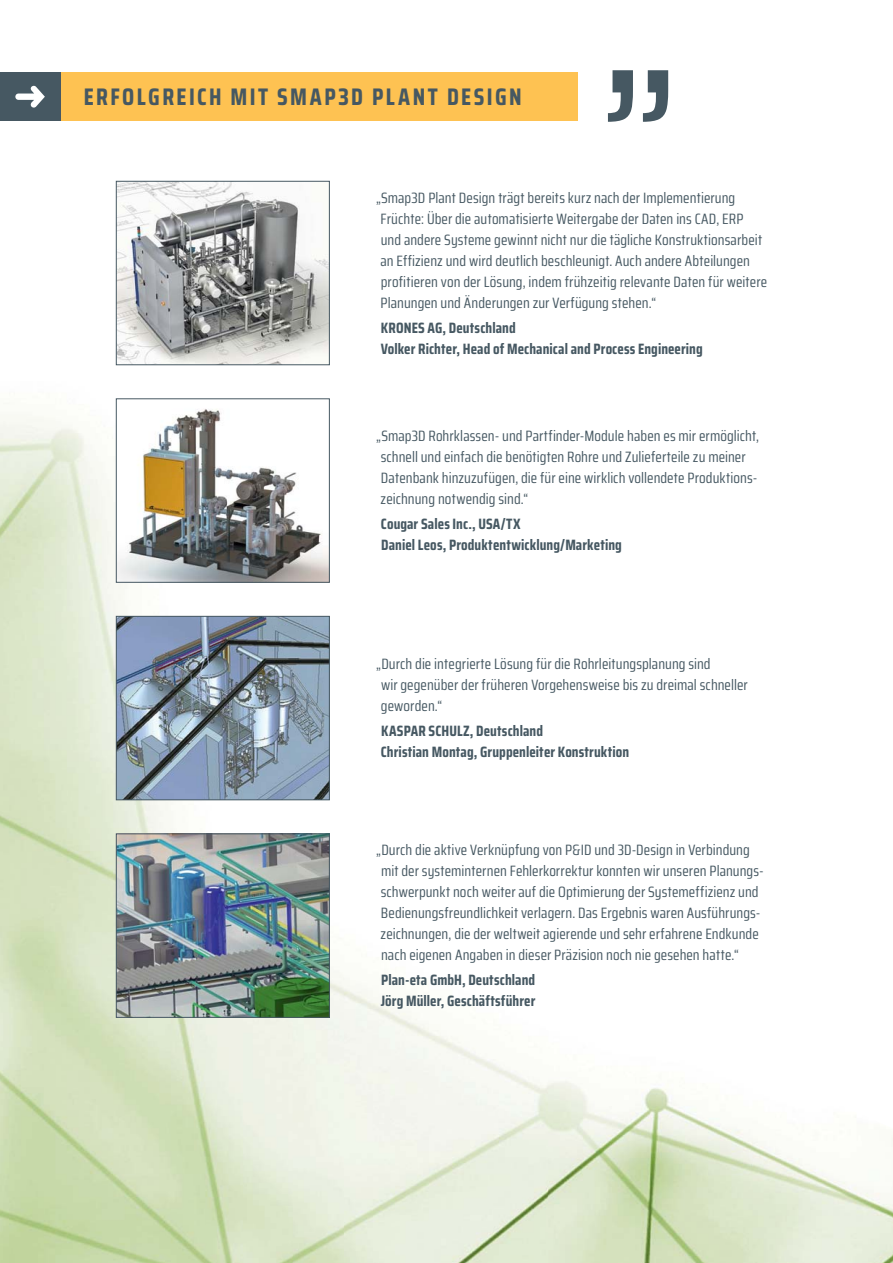
<style>
.page{position:relative;width:893px;height:1263px;background:#fff}
.page>*{position:absolute;margin:0;border:0;box-sizing:border-box;transform-origin:0 0}
.t1{font:700 24px "Saira Condensed";letter-spacing:.1em;color:#465862}
.t2{font:15px/21px "Saira Condensed";letter-spacing:.005em;color:#465862}
.t3{font:700 15px/21px "Saira Condensed";letter-spacing:.005em;color:#465862}
</style>
<div class="page">
<img style="left:0;top:336px;width:242px;height:927px">
<img style="left:293px;top:800px;width:51px;height:463px">
<img style="left:344px;top:978px;width:51px;height:285px">
<img style="left:395px;top:1009px;width:153px;height:254px">
<img style="left:548px;top:1080px;width:102px;height:183px">
<img style="left:650px;top:1084px;width:102px;height:179px">
<img style="left:752px;top:1135px;width:140px;height:128px">
<div style="left:0;top:72px;width:577px;height:49px;background:#fec252"></div>
<svg style="left:608px;top:70px;width:60px;height:52px"></svg>
<div style="left:0;top:72px;width:60px;height:49px;background:#465862"></div>
<svg style="left:15px;top:86px;width:30px;height:22px"></svg>
<img style="left:118px;top:835px;width:210px;height:181px">
<div style="left:116px;top:833px;width:214px;height:185px;border:1px solid #465862"></div>
<img style="left:118px;top:618px;width:210px;height:180px">
<div style="left:116px;top:616px;width:214px;height:184px;border:1px solid #465862"></div>
<img style="left:118px;top:400px;width:210px;height:181px">
<div style="left:116px;top:398px;width:214px;height:185px;border:1px solid #465862"></div>
<img style="left:118px;top:183px;width:210px;height:180px">
<div style="left:116px;top:181px;width:214px;height:184px;border:1px solid #465862"></div>
<h1 class="t1" style="left:84px;top:78px;width:439px">ERFOLGREICH MIT SMAP3D PLANT DESIGN</h1>
<p class="t2" style="left:380px;top:187px;width:388px;text-indent:-5px">„Smap3D Plant Design trägt bereits kurz nach der Implementierung Früchte: Über die automatisierte Weitergabe der Daten ins CAD, ERP und andere Systeme gewinnt nicht nur die tägliche Konstruktionsarbeit an Effizienz und wird deutlich beschleunigt. Auch andere Abteilungen profitieren von der Lösung, indem frühzeitig relevante Daten für weitere Planungen und Änderungen zur Verfügung stehen.“</p>
<p class="t3" style="left:380px;top:317px;width:323px">KRONES AG, Deutschland<br>Volker Richter, Head of Mechanical and Process Engineering</p>
<p class="t2" style="left:376px;top:425px;width:384px">„Smap3D Rohrklassen- und Partfinder-Module haben es mir ermöglicht, schnell und einfach die benötigten Rohre und Zulieferteile zu meiner Datenbank hinzuzufügen, die für eine wirklich vollendete Produktions&shy;zeichnung notwendig sind.“</p>
<p class="t3" style="left:381px;top:514px;width:242px">Cougar Sales Inc., USA/TX<br>Daniel Leos, Produktentwicklung/Marketing</p>
<p class="t2" style="left:381px;top:653px;width:368px;text-indent:-5px">„Durch die integrierte Lösung für die Rohrleitungsplanung sind<br>wir gegenüber der früheren Vorgehensweise bis zu dreimal schneller geworden.“</p>
<p class="t3" style="left:381px;top:720px;width:250px">KASPAR SCHULZ, Deutschland<br>Christian Montag, Gruppenleiter Konstruktion</p>
<p class="t2" style="left:376px;top:839px;width:389px">„Durch die aktive Verknüpfung von P&amp;ID und 3D-Design in Verbindung mit der systeminternen Fehlerkorrektur konnten wir unseren Planungs&shy;schwerpunkt noch weiter auf die Optimierung der Systemeffizienz und Bedienungsfreundlichkeit verlagern. Das Ergebnis waren Ausführungs&shy;zeichnungen, die der weltweit agierende und sehr erfahrene Endkunde nach eigenen Angaben in dieser Präzision noch nie gesehen hatte.“</p>
<p class="t3" style="left:381px;top:969px;width:156px">Plan-eta GmbH, Deutschland<br>Jörg Müller, Geschäftsführer</p>
</div>
